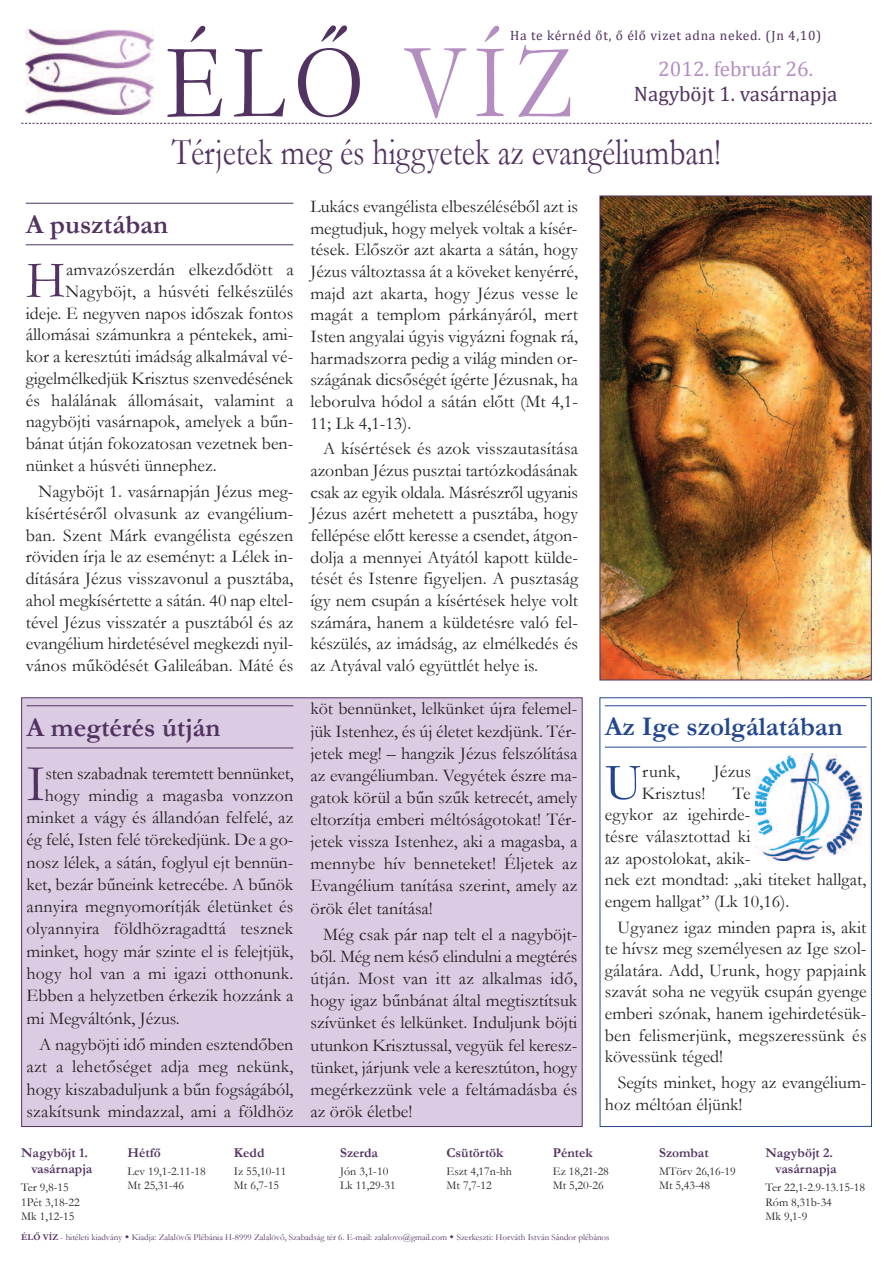
<style>
.page{position:relative;width:893px;height:1263px;background:#fff}
.page>*{position:absolute;margin:0;border:0;box-sizing:border-box;transform-origin:0 0}
.t1{font:108px "Garamond";letter-spacing:.1em;color:#523261;scale:.83 1}
.t2{font:52.35px "Garamond";color:#523261}
.t3{font:52.35px "Garamond";color:#23478f}
.t4{font:37.8px "Garamond";color:#523261;scale:.83 1}
.t5{font:700 27px "Garamond";color:#523261}
.t6{font:700 27px "Garamond";color:#23478f}
.t7{font:21px "Cambria";color:#523261}
.t8{font:21px "Cambria";color:#b48ec1}
.t9{font:18px/21.6px "Garamond";color:#231f20;text-align:justify}
.t10{font:700 13.5px/16.2px "Garamond";color:#523261}
.t11{font:13.5px "Cambria";letter-spacing:.05em;color:#523261}
.t12{font:12px/14.4px "Garamond";color:#231f20}
.t13{font:9px "Garamond";color:#523261}
.s1{color:#b48ec1}
.s2{font-weight:700}
</style>
<div class="page">
<svg style="left:21px;top:123px;width:851px;height:1px"></svg>
<div style="left:22px;top:698px;width:560px;height:428px;background:#dbcce4"></div>
<hr style="left:27px;top:705px;width:266px;height:1px;background:#523261">
<hr style="left:27px;top:747px;width:266px;height:1px;background:#523261">
<img style="left:602px;top:198px;width:268px;height:480px">
<div style="left:600px;top:196px;width:272px;height:484px;border:1px solid #523261"></div>
<hr style="left:26px;top:203px;width:267px;height:1px;background:#523261">
<hr style="left:26px;top:244px;width:267px;height:1px;background:#523261">
<img style="left:26px;top:30px;width:127px;height:85px">
<div style="left:599px;top:697px;width:273px;height:430px;border:1px solid #23478f"></div>
<hr style="left:605px;top:705px;width:261px;height:1px;background:#23478f">
<hr style="left:605px;top:747px;width:261px;height:1px;background:#23478f">
<img style="left:755px;top:754px;width:106px;height:106px">
<h1 class="t1" style="left:165px;top:23px;width:495px">ÉLŐ <span class="s1">VÍZ</span></h1>
<p class="t11" style="left:510px;top:27px;width:313px">Ha te kérnéd őt, ő élő vizet adna neked. (Jn 4,10)</p>
<p class="t8" style="left:658px;top:56px;width:156px">2012. február 26.</p>
<p class="t7" style="left:634px;top:81px;width:205px">Nagyböjt 1. vasárnapja</p>
<h3 class="t4" style="left:172px;top:131px;width:664px">Térjetek meg és higgyetek az evangéliumban!</h3>
<h3 class="t5" style="left:26px;top:210px;width:144px">A pusztában</h3>
<h2 class="t2" style="left:26px;top:251px;width:41px">H</h2>
<p class="t9" style="left:66px;top:259px;width:229px">amvazószerdán elkezdődött a</p>
<p class="t9" style="left:66px;top:281px;width:229px">Nagyböjt, a húsvéti felkészülés</p>
<p class="t9" style="left:26px;top:302px;width:269px">ideje. E negyven napos időszak fontos</p>
<p class="t9" style="left:26px;top:324px;width:269px">állomásai számunkra a péntekek, ami-</p>
<p class="t9" style="left:26px;top:346px;width:269px">kor a keresztúti imádság alkalmával vé-</p>
<p class="t9" style="left:26px;top:368px;width:269px">gigelmélkedjük Krisztus szenvedésének</p>
<p class="t9" style="left:26px;top:389px;width:269px">és halálának állomásait, valamint a</p>
<p class="t9" style="left:26px;top:411px;width:269px">nagyböjti vasárnapok, amelyek a bűn-</p>
<p class="t9" style="left:26px;top:433px;width:269px">bánat útján fokozatosan vezetnek ben-</p>
<p class="t9" style="left:26px;top:455px;width:192px">nünket a húsvéti ünnephez.</p>
<p class="t9" style="left:26px;top:481px;width:269px;text-indent:13px">Nagyböjt 1. vasárnapján Jézus meg&shy;kísértéséről olvasunk az evangélium&shy;ban. Szent Márk evangélista egészen röviden írja le az eseményt: a Lélek in&shy;dítására Jézus visszavonul a pusztába, ahol megkísértette a sátán. 40 nap eltel&shy;tével Jézus visszatér a pusztából és az evangélium hirdetésével megkezdi nyil&shy;vános működését Galileában. Máté és</p>
<h3 class="t5" style="left:27px;top:713px;width:195px">A megtérés útján</h3>
<h2 class="t2" style="left:27px;top:755px;width:20px">I</h2>
<p class="t9" style="left:45px;top:762px;width:250px">sten szabadnak teremtett bennünket,</p>
<p class="t9" style="left:45px;top:785px;width:250px">hogy mindig a magasba vonzzon</p>
<p class="t9" style="left:27px;top:807px;width:268px">minket a vágy és állandóan felfelé, az</p>
<p class="t9" style="left:27px;top:829px;width:268px">ég felé, Isten felé törekedjünk. De a go-</p>
<p class="t9" style="left:27px;top:851px;width:268px">nosz lélek, a sátán, foglyul ejt bennün-</p>
<p class="t9" style="left:27px;top:874px;width:268px">ket, bezár bűneink ketrecébe. A bűnök</p>
<p class="t9" style="left:27px;top:896px;width:268px">annyira megnyomorítják életünket és</p>
<p class="t9" style="left:27px;top:918px;width:268px">olyannyira földhözragadttá tesznek</p>
<p class="t9" style="left:27px;top:940px;width:268px">minket, hogy már szinte el is felejtjük,</p>
<p class="t9" style="left:27px;top:963px;width:268px">hogy hol van a mi igazi otthonunk.</p>
<p class="t9" style="left:27px;top:985px;width:268px">Ebben a helyzetben érkezik hozzánk a</p>
<p class="t9" style="left:27px;top:1007px;width:155px">mi Megváltónk, Jézus.</p>
<p class="t9" style="left:27px;top:1033px;width:268px;line-height:22.2px;text-indent:13px">A nagyböjti idő minden esztendőben azt a lehetőséget adja meg nekünk, hogy kiszabaduljunk a bűn fogságából, szakítsunk mindazzal, ami a földhöz</p>
<p class="t10" style="left:31px;top:1144px;width:62px;text-indent:-10px">Nagyböjt 1. vasárnapja</p>
<p class="t12" style="left:21px;top:1180px;width:60px">Ter 9,8-15<br>1Pét 3,18-22<br>Mk 1,12-15</p>
<p class="t10" style="left:128px;top:1144px;width:35px">Hétfő</p>
<p class="t12" style="left:128px;top:1164px;width:80px">Lev 19,1-2.11-18<br>Mt 25,31-46</p>
<p class="t10" style="left:234px;top:1144px;width:32px">Kedd</p>
<p class="t12" style="left:234px;top:1164px;width:54px">Iz 55,10-11<br>Mt 6,7-15</p>
<p class="t9" style="left:310px;top:196px;width:269px">Lukács evangélista elbeszéléséből azt is megtudjuk, hogy melyek voltak a kísér&shy;tések. Először azt akarta a sátán, hogy Jézus változtassa át a köveket kenyérré, majd azt akarta, hogy Jézus vesse le magát a templom párkányáról, mert Isten angyalai úgyis vigyázni fognak rá, harmadszorra pedig a világ minden or&shy;szágának dicsőségét ígérte Jézusnak, ha leborulva hódol a sátán előtt (Mt 4,1- 11; Lk 4,1-13).</p>
<p class="t9" style="left:310px;top:438px;width:269px;text-indent:13px">A kísértések és azok visszautasítása azonban Jézus pusztai tartózkodásának csak az egyik oldala. Másrészről ugyanis Jézus azért mehetett a pusztába, hogy fellépése előtt keresse a csendet, átgon&shy;dolja a mennyei Atyától kapott külde&shy;tését és Istenre figyeljen. A pusztaság így nem csupán a kísértések helye volt számára, hanem a küldetésre való fel&shy;készülés, az imádság, az elmélkedés és az Atyával való együttlét helye is.</p>
<p class="t9" style="left:310px;top:698px;width:268px;line-height:22px">köt bennünket, lelkünket újra felemel&shy;jük Istenhez, és új életet kezdjünk. Tér&shy;jetek meg! – hangzik Jézus felszólítása az evangéliumban. Vegyétek észre ma&shy;gatok körül a bűn szűk ketrecét, amely eltorzítja emberi méltóságotokat! Tér&shy;jetek vissza Istenhez, aki a magasba, a mennybe hív benneteket! Éljetek az Evangélium tanítása szerint, amely az örök élet tanítása!</p>
<p class="t9" style="left:310px;top:923px;width:268px;line-height:22px;text-indent:13px">Még csak pár nap telt el a nagyböjt&shy;ből. Még nem késő elindulni a megtérés útján. Most van itt az alkalmas idő, hogy igaz bűnbánat által megtisztítsuk szívünket és lelkünket. Induljunk böjti utunkon Krisztussal, vegyük fel keresz&shy;tünket, járjunk vele a keresztúton, hogy megérkezzünk vele a feltámadásba és az örök életbe!</p>
<h3 class="t6" style="left:605px;top:712px;width:240px">Az Ige szolgálatában</h3>
<h2 class="t3" style="left:605px;top:754px;width:39px">U</h2>
<p class="t9" style="left:642px;top:761px;width:39px">runk,</p>
<p class="t9" style="left:714px;top:761px;width:39px">Jézus</p>
<p class="t9" style="left:605px;top:782px;width:263px;text-align:left;text-indent:128px">Te<br>egykor az igehirde-<br>tésre választottad ki<br>az apostolokat, akik-<br>nek ezt mondtad: „aki titeket hallgat, engem hallgat” (Lk 10,16).</p>
<p class="t9" style="left:605px;top:916px;width:263px;text-indent:13px">Ugyanez igaz minden papra is, akit te hívsz meg személyesen az Ige szol&shy;gálatára. Add, Urunk, hogy papjaink szavát soha ne vegyük csupán gyenge emberi szónak, hanem igehirdetésük&shy;ben felismerjünk, megszeressünk és kövessünk téged!</p>
<p class="t9" style="left:605px;top:1072px;width:263px;text-indent:13px">Segíts minket, hogy az evangélium&shy;hoz méltóan éljünk!</p>
<p class="t9" style="left:642px;top:782px;width:65px">Krisztus!</p>
<p class="t10" style="left:340px;top:1144px;width:39px">Szerda</p>
<p class="t12" style="left:340px;top:1164px;width:57px">Jón 3,1-10<br>Lk 11,29-31</p>
<p class="t10" style="left:446px;top:1144px;width:58px">Csütörtök</p>
<p class="t12" style="left:446px;top:1164px;width:67px">Eszt 4,17n-hh<br>Mt 7,7-12</p>
<p class="t10" style="left:553px;top:1144px;width:41px">Péntek</p>
<p class="t12" style="left:553px;top:1164px;width:58px">Ez 18,21-28<br>Mt 5,20-26</p>
<p class="t10" style="left:659px;top:1144px;width:51px">Szombat</p>
<p class="t12" style="left:659px;top:1164px;width:78px">MTörv 26,16-19<br>Mt 5,43-48</p>
<p class="t10" style="left:765px;top:1144px;width:73px;text-align:right">Nagyböjt 2. vasárnapja</p>
<p class="t12" style="left:765px;top:1180px;width:101px">Ter 22,1-2.9-13.15-18<br>Róm 8,31b-34<br>Mk 9,1-9</p>
<p class="t13" style="left:21px;top:1233px;width:590px"><span class="s2">ÉLŐ VÍZ</span> - hitéleti kiadvány Kiadja: Zalalövői Plébánia H-8999 Zalalövő, Szabadság tér 6. E-mail: zalalovo@gmail.com Szerkeszti: Horváth István Sándor plébános</p>
</div>
